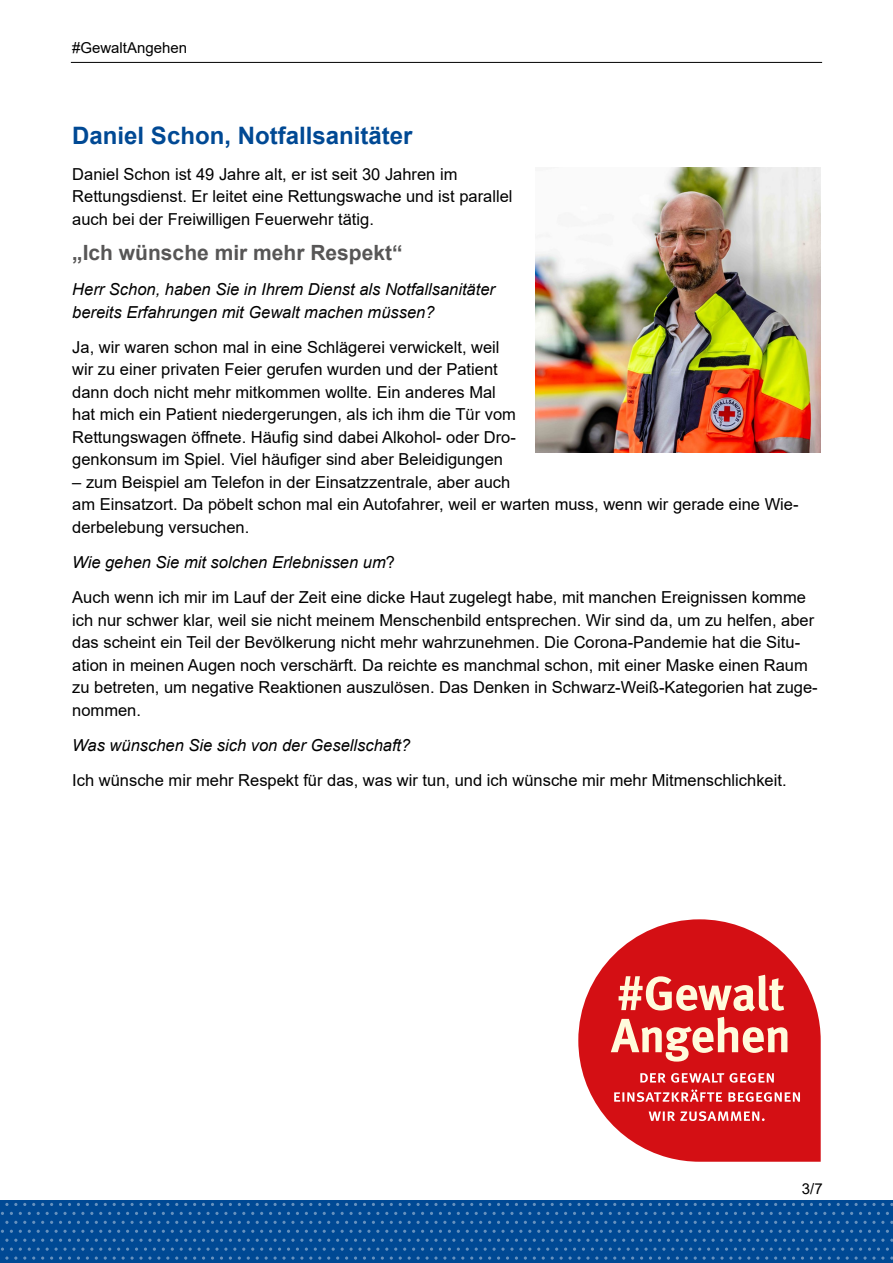
<style>
.page{position:relative;width:893px;height:1263px;background:#fff}
.page>*{position:absolute;margin:0;border:0;box-sizing:border-box;transform-origin:0 0}
.Inhalt_FT_Abstand_nach{font:700 24px "Arial";color:#004994}
.Inhalt_FT_Abstand_nach-2{font:700 21px "Arial";color:#575656}
.Inhalt_FT_Abstand_nach-3{font:16.5px/22.5px "Arial";color:#000}
.Inhalt_FT_Abstand_nach-4{font:italic 16.5px/22.5px "Arial";color:#000}
.t1{font:15px "Arial";color:#000}
.s1{font-style:normal}
</style>
<div class="page">
<div style="left:0;top:1200px;width:893px;height:63px;background:#004994"></div>
<svg style="left:627px;top:1212px;width:38px;height:3px"></svg>
<svg style="left:484px;top:1212px;width:38px;height:3px"></svg>
<svg style="left:341px;top:1212px;width:38px;height:3px"></svg>
<svg style="left:198px;top:1212px;width:38px;height:3px"></svg>
<svg style="left:46px;top:1212px;width:47px;height:3px"></svg>
<svg style="left:551px;top:1203px;width:47px;height:3px"></svg>
<svg style="left:408px;top:1203px;width:38px;height:3px"></svg>
<svg style="left:265px;top:1203px;width:38px;height:3px"></svg>
<svg style="left:122px;top:1203px;width:38px;height:3px"></svg>
<svg style="left:5px;top:1203px;width:12px;height:3px"></svg>
<svg style="left:551px;top:1221px;width:47px;height:3px"></svg>
<svg style="left:408px;top:1221px;width:38px;height:3px"></svg>
<svg style="left:265px;top:1221px;width:38px;height:3px"></svg>
<svg style="left:122px;top:1221px;width:38px;height:3px"></svg>
<svg style="left:5px;top:1221px;width:12px;height:3px"></svg>
<svg style="left:479px;top:1230px;width:218px;height:30px"></svg>
<svg style="left:238px;top:1230px;width:240px;height:30px"></svg>
<svg style="left:1px;top:1230px;width:235px;height:30px"></svg>
<svg style="left:770px;top:1212px;width:38px;height:3px"></svg>
<svg style="left:846px;top:1203px;width:38px;height:3px"></svg>
<svg style="left:703px;top:1203px;width:38px;height:3px"></svg>
<svg style="left:846px;top:1221px;width:38px;height:3px"></svg>
<svg style="left:703px;top:1221px;width:38px;height:3px"></svg>
<svg style="left:698px;top:1230px;width:195px;height:30px"></svg>
<hr style="left:71px;top:62px;width:751px;height:1px;background:#000">
<img style="left:536px;top:168px;width:285px;height:285px">
<svg style="left:578px;top:919px;width:243px;height:243px;fill:#d40f14"></svg>
<svg style="left:649px;top:1111px;width:116px;height:10px"></svg>
<svg style="left:614px;top:1089px;width:186px;height:13px"></svg>
<svg style="left:640px;top:1073px;width:134px;height:10px"></svg>
<svg style="left:611px;top:1017px;width:176px;height:44px;background:#e3625b"></svg>
<svg style="left:619px;top:975px;width:165px;height:36px;background:#e6756b"></svg>
<p class="t1" style="left:72px;top:37px;width:117px">#GewaltAngehen</p>
<p class="Inhalt_FT_Abstand_nach" style="left:72px;top:119px;width:342px">Daniel Schon, Notfallsanitäter</p>
<p class="Inhalt_FT_Abstand_nach-3" style="left:72px;top:162px;width:442px">Daniel Schon ist 49 Jahre alt, er ist seit 30 Jahren im<br>Rettungsdienst. Er leitet eine Rettungswache und ist parallel auch bei der Freiwilligen Feuerwehr tätig.</p>
<p class="Inhalt_FT_Abstand_nach-2" style="left:72px;top:238px;width:332px">„Ich wünsche mir mehr Respekt“</p>
<p class="Inhalt_FT_Abstand_nach-4" style="left:72px;top:278px;width:424px">Herr Schon, haben Sie in Ihrem Dienst als Notfallsanitäter bereits Erfahrungen mit Gewalt machen müssen?</p>
<p class="Inhalt_FT_Abstand_nach-3" style="left:72px;top:336px;width:445px">Ja, wir waren schon mal in eine Schlägerei verwickelt, weil wir zu einer privaten Feier gerufen wurden und der Patient dann doch nicht mehr mitkommen wollte. Ein anderes Mal hat mich ein Patient niedergerungen, als ich ihm die Tür vom Rettungswagen öffnete. Häufig sind dabei Alkohol- oder Dro&shy;genkonsum im Spiel. Viel häufiger sind aber Beleidigungen</p>
<p class="Inhalt_FT_Abstand_nach-3" style="left:72px;top:471px;width:728px">– zum Beispiel am Telefon in der Einsatzzentrale, aber auch<br>am Einsatzort. Da pöbelt schon mal ein Autofahrer, weil er warten muss, wenn wir gerade eine Wie&shy;derbelebung versuchen.</p>
<p class="Inhalt_FT_Abstand_nach-4" style="left:72px;top:551px;width:324px">Wie gehen Sie mit solchen Erlebnissen um<span class="s1">?</span></p>
<p class="Inhalt_FT_Abstand_nach-3" style="left:72px;top:586px;width:747px">Auch wenn ich mir im Lauf der Zeit eine dicke Haut zugelegt habe, mit manchen Ereignissen komme ich nur schwer klar, weil sie nicht meinem Menschenbild entsprechen. Wir sind da, um zu helfen, aber das scheint ein Teil der Bevölkerung nicht mehr wahrzunehmen. Die Corona-Pandemie hat die Situ&shy;ation in meinen Augen noch verschärft. Da reichte es manchmal schon, mit einer Maske einen Raum zu betreten, um negative Reaktionen auszulösen. Das Denken in Schwarz-Weiß-Kategorien hat zuge&shy;nommen.</p>
<p class="Inhalt_FT_Abstand_nach-4" style="left:72px;top:734px;width:340px">Was wünschen Sie sich von der Gesellschaft?</p>
<p class="Inhalt_FT_Abstand_nach-3" style="left:72px;top:769px;width:716px">Ich wünsche mir mehr Respekt für das, was wir tun, und ich wünsche mir mehr Mitmenschlichkeit.</p>
<p class="t1" style="left:802px;top:1178px;width:22px">3/7</p>
</div>
